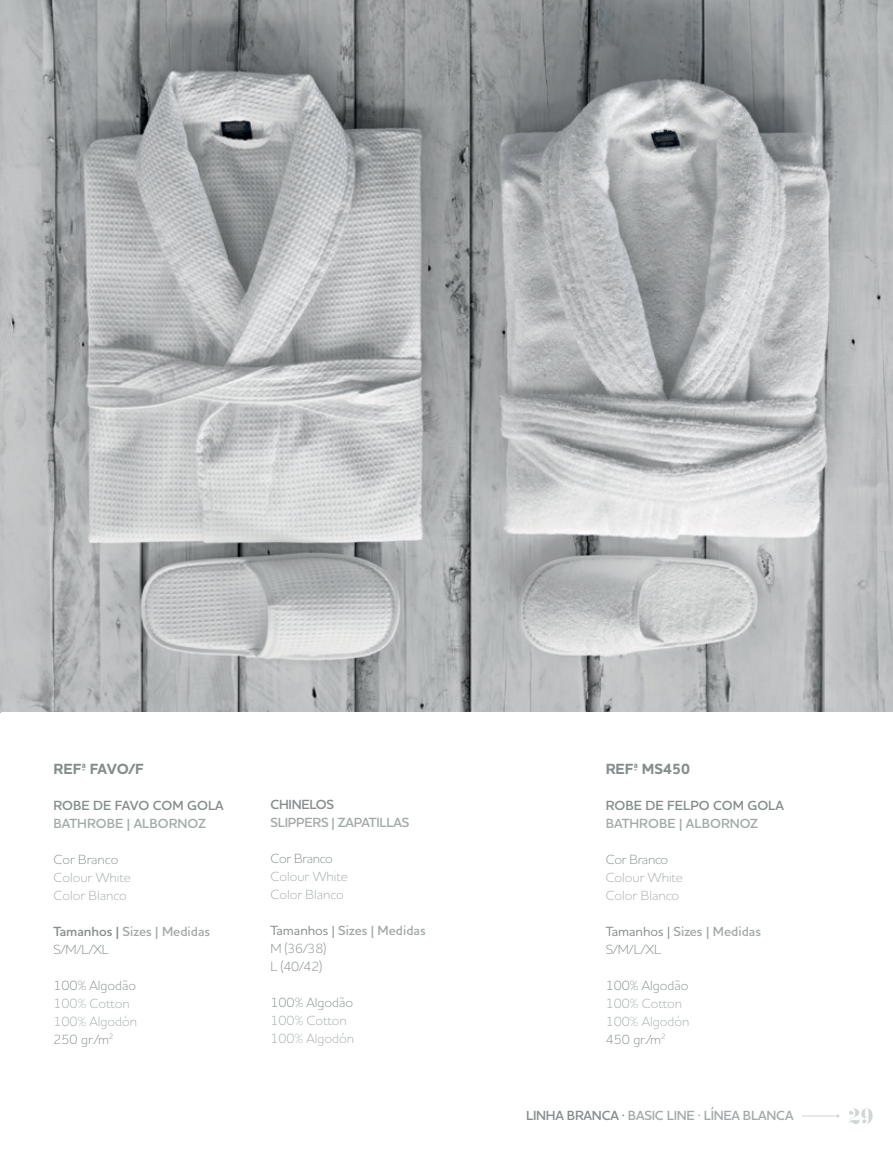
<style>
.page{position:relative;width:893px;height:1170px;background:#fff}
.page>*{position:absolute;margin:0;border:0;box-sizing:border-box;transform-origin:0 0}
.t1{font:21px "Pistilli";color:#d1d5d5}
.t2{font:700 15px "Houschka Pro";color:#858d8d}
.t3{font:300 13.5px/18px "Houschka Pro";color:#a4aaaa}
.t4{font:600 13.5px/18px "Houschka Pro";color:#a4aaaa}
.t5{font:300 13.5px/18px "Houschka Pro";color:#858d8d}
.t6{font:600 13.5px "Houschka Pro";letter-spacing:-.02em;color:#a4aaaa}
.t7{font:600 13.5px "Houschka Pro";color:#858d8d}
.t8{font:300 13.5px "Houschka Pro";letter-spacing:-.02em;color:#858d8d}
.t9{font:600 13.5px "Houschka Pro";letter-spacing:-.02em;color:#858d8d}
.s1{color:#858d8d}
.s2{font-weight:300;color:#858d8d}
.s3{font-weight:500}
.s4{font-weight:600;color:#a4aaaa}
.s5{font-weight:500;color:#858d8d}
</style>
<div class="page">
<hr style="left:802px;top:1115px;width:36px;height:1px;background:#d1d5d5">
<img style="left:0;top:0;width:893px;height:712px">
<p class="t2" style="left:53px;top:758px;width:92px">REFª FAVO/F</p>
<p class="t7" style="left:53px;top:796px;width:172px">ROBE DE FAVO COM GOLA</p>
<p class="t4" style="left:53px;top:813px;width:154px">BATHROBE | ALBORNOZ</p>
<p class="t5" style="left:53px;top:849px;width:66px">Cor Branco</p>
<p class="t3" style="left:53px;top:867px;width:79px">Colour White<br>Color Blanco</p>
<p class="t4" style="left:53px;top:921px;width:158px"><span class="s1">Tamanhos |</span> Sizes | Medidas<br><span class="s2">S/M/L/XL</span></p>
<p class="t5" style="left:53px;top:975px;width:84px">100% Algodão</p>
<p class="t3" style="left:53px;top:993px;width:85px">100% Cotton<br>100% Algodón<br><span class="s1">250 gr./m</span><sup>2</sup></p>
<p class="t9" style="left:270px;top:795px;width:65px">CHINELOS</p>
<p class="t6" style="left:270px;top:813px;width:141px">SLIPPERS | ZAPATILLAS</p>
<p class="t8" style="left:270px;top:849px;width:64px">Cor Branco</p>
<p class="t3" style="left:270px;top:867px;width:79px">Colour White<br>Color Blanco</p>
<p class="t5" style="left:270px;top:921px;width:157px"><span class="s3">Tamanhos |</span> <span class="s4">Sizes | Medidas<br></span>M (36/38)<br>L (40/42)</p>
<p class="t5" style="left:270px;top:993px;width:84px">100% Algodão</p>
<p class="t3" style="left:270px;top:1011px;width:85px">100% Cotton<br>100% Algodón</p>
<p class="t2" style="left:606px;top:758px;width:86px">REFª MS450</p>
<p class="t7" style="left:606px;top:796px;width:180px">ROBE DE FELPO COM GOLA</p>
<p class="t4" style="left:606px;top:813px;width:154px">BATHROBE | ALBORNOZ</p>
<p class="t8" style="left:606px;top:850px;width:64px">Cor Branco</p>
<p class="t3" style="left:606px;top:867px;width:79px">Colour White<br>Color Blanco</p>
<p class="t4" style="left:606px;top:921px;width:157px"><span class="s5">Tamanhos |</span> Sizes | Medidas<br><span class="s2">S/M/L/XL</span></p>
<p class="t5" style="left:606px;top:975px;width:84px">100% Algodão</p>
<p class="t3" style="left:606px;top:993px;width:85px">100% Cotton<br>100% Algodón<br><span class="s1">450 gr./m</span><sup>2</sup></p>
<p class="t6" style="left:526px;top:1106px;width:269px"><span class="s1">LINHA BRANCA ·</span> BASIC LINE · LÍNEA BLANCA</p>
<h1 class="t1" style="left:848px;top:1102px;width:27px">29</h1>
</div>
